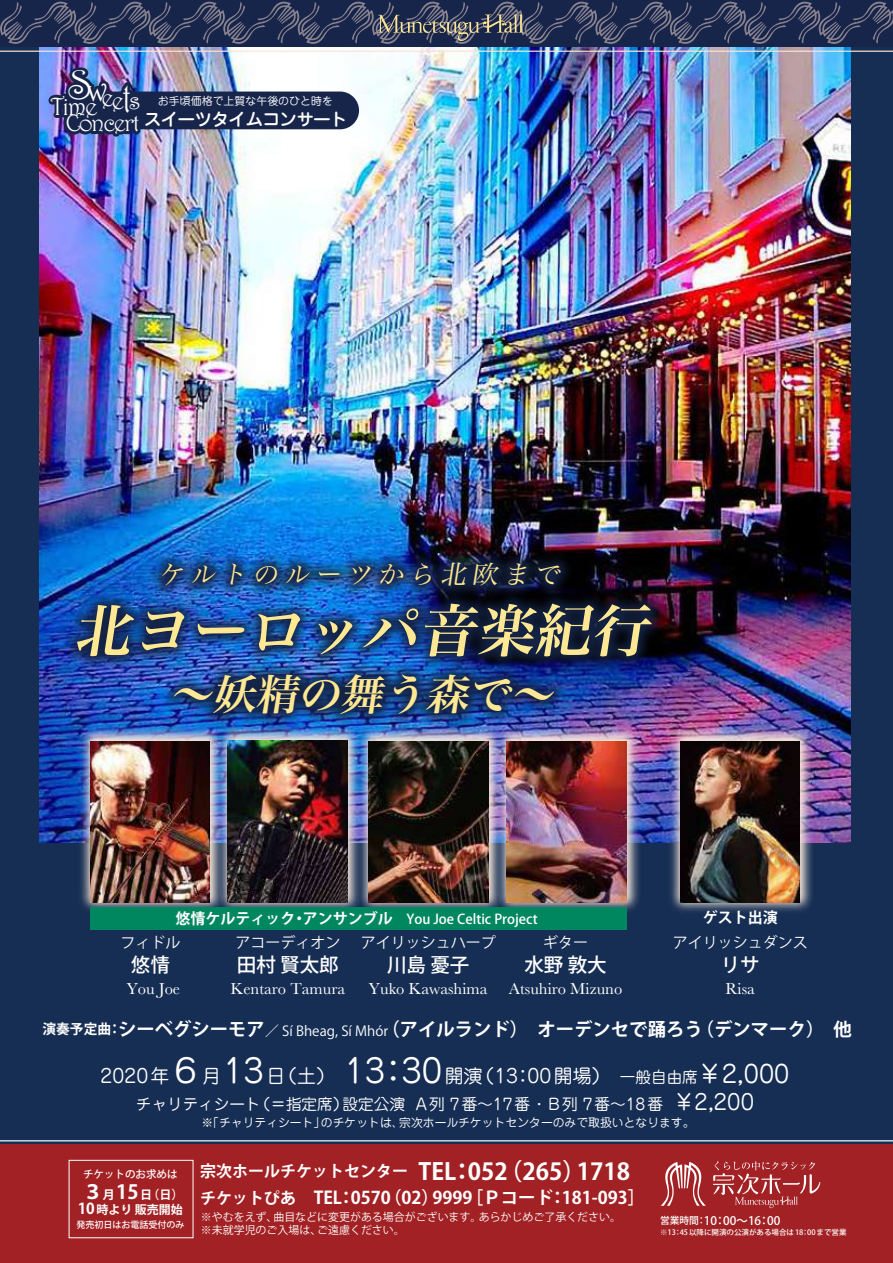
<style>
.page{position:relative;width:893px;height:1263px;background:#162e53}
.page>*{position:absolute;margin:0;border:0;box-sizing:border-box;transform-origin:0 0}
.t1{font:italic 56.85px "Hira Min Pro N W6";color:#ffe893}
.t2{font:italic 42.15px "Hira Min Pro N W6";color:#ffe893}
.t3{font:41.25px "Harrington";color:#fff;scale:.77 1}
.t4{font:41.1px "Harrington";color:#fff}
.t5{font:italic 25.8px "Hira Min Pro N W3";color:#ffe893}
.t6{font:24.75px "Harrington";color:#fff}
.t7{font:24.3px "Harrington";color:#fff}
.t8{font:23.85px "Harrington";letter-spacing:-.05em;color:#fff}
.t9{font:700 23.25px "Koz Go Pro";color:#fff}
.t10{font:500 19.5px "Koz Go Pro";color:#fff}
.t11{font:18.9px "Jun 201 Pro";color:#fff}
.t12{font:700 18.3px "Koz Go Pro";color:#fff}
.t13{font:500 17.85px "Jun 34 Pro";letter-spacing:-.05em;color:#fff}
.t14{font:700 17.4px "Koz Go Pro";color:#fff}
.t15{font:16.5px "Baskerville";color:#fff}
.t16{font:15.6px "Jun 201 Pro";color:#fff}
.t17{font:15px "Koz Go Pro";color:#fff}
.t18{font:700 15px "Koz Go Pro";color:#fff}
.t19{font:500 13.5px "Koz Go Pro";color:#fff}
.t20{font:700 12px/15.6px "Koz Go Pro";color:#fff;text-align:center}
.t21{font:11.85px "Jun 201 Pro";color:#fff}
.t22{font:500 11.7px "Koz Go Pro";color:#fff}
.t23{font:10.95px/13.5px "Koz Go Pro";color:#fff}
.t24{font:10.95px "Jun 201 Pro";color:#fff}
.t25{font:500 10.5px "Koz Go Pro";color:#fff}
.t26{font:500 9px "Koz Go Pro";color:#fff}
.t27{font:500 7.5px "Koz Go Pro";color:#fff}
.s1{font-size:31.95px}
.s2{font-weight:700;font-size:15px}
.s3{font-size:13.8px}
.s4{font-weight:400;font-size:13.8px}
.s5{font-size:32.4px}
.s6{font-size:15.6px}
.s7{font-size:24.15px}
.s8{font-size:21.3px}
.s9{font-size:19.5px}
.s10{font-size:15px}
.s11{font-size:16.05px}
.s12{font-size:9.75px}
</style>
<div class="page">
<img style="left:40px;top:47px;width:810px;height:633px">
<img style="left:269px;top:784px;width:138px;height:146px">
<img style="left:39px;top:731px;width:230px;height:199px">
<img style="left:450px;top:731px;width:174px;height:199px">
<img style="left:624px;top:680px;width:227px;height:250px">
<img style="left:369px;top:784px;width:119px;height:118px">
<img style="left:228px;top:784px;width:119px;height:118px">
<img style="left:90px;top:741px;width:120px;height:161px">
<img style="left:507px;top:741px;width:119px;height:161px">
<img style="left:680px;top:741px;width:119px;height:161px">
<div style="left:90px;top:907px;width:537px;height:22px;background:#008760"></div>
<img style="left:96px;top:500px;width:533px;height:40px">
<img style="left:39px;top:540px;width:680px;height:191px">
<img style="left:106px;top:611px;width:515px;height:173px">
<div style="left:0;top:1145px;width:893px;height:118px;background:#a22124"></div>
<div style="left:0;top:0;width:893px;height:46px;background:#18254b"></div>
<hr style="left:0;top:51px;width:893px;height:1px;background:#fce3d6">
<hr style="left:0;top:1140px;width:893px;height:1px;background:#fff">
<svg style="left:0;top:2px;width:893px;height:42px"></svg>
<svg style="left:661px;top:1162px;width:45px;height:44px"></svg>
<svg style="left:713px;top:1161px;width:107px;height:47px"></svg>
<div style="left:69px;top:1160px;width:124px;height:78px;border:1px solid #fff"></div>
<img style="left:49px;top:67px;width:310px;height:70px">
<h3 class="t4" style="left:68px;top:60px;width:41px">S<span class="s1">w</span></h3>
<h3 class="t3" style="left:122px;top:73px;width:14px">t</h3>
<h3 class="t6" style="left:51px;top:92px;width:48px">Time</h3>
<h3 class="t7" style="left:101px;top:86px;width:41px">ees</h3>
<p class="t24" style="left:158px;top:92px;width:176px">お手頃価格で上質な午後のひと時を</p>
<h3 class="t13" style="left:144px;top:105px;width:206px">スイーツタイムコンサート</h3>
<h3 class="t8" style="left:66px;top:109px;width:75px">Concert</h3>
<h3 class="t5" style="left:158px;top:552px;width:410px">ケルトのルーツから北欧まで</h3>
<h1 class="t1" style="left:73px;top:580px;width:591px">北ヨーロッパ音楽紀行</h1>
<h2 class="t2" style="left:170px;top:657px;width:395px">～妖精の舞う森で～</h2>
<p class="t19" style="left:175px;top:910px;width:364px"><span class="s2">悠情ケルティック・アンサンブル</span>　You Joe Celtic Project</p>
<h3 class="t17" style="left:120px;top:933px;width:61px">フィドル</h3>
<h3 class="t10" style="left:131px;top:952px;width:40px">悠情</h3>
<h3 class="t17" style="left:235px;top:933px;width:106px">アコーディオン</h3>
<h3 class="t10" style="left:237px;top:952px;width:103px">田村 賢太郎</h3>
<h3 class="t17" style="left:361px;top:933px;width:136px">アイリッシュハープ</h3>
<h3 class="t10" style="left:387px;top:952px;width:84px">川島 憂子</h3>
<h3 class="t17" style="left:543px;top:933px;width:46px">ギター</h3>
<h3 class="t10" style="left:524px;top:952px;width:84px">水野 敦大</h3>
<h3 class="t18" style="left:703px;top:908px;width:76px">ゲスト出演</h3>
<h3 class="t17" style="left:673px;top:933px;width:136px">アイリッシュダンス</h3>
<h3 class="t10" style="left:721px;top:952px;width:40px">リサ</h3>
<h3 class="t15" style="left:127px;top:978px;width:55px">You Joe</h3>
<h3 class="t15" style="left:230px;top:978px;width:116px">Kentaro Tamura</h3>
<h3 class="t15" style="left:369px;top:978px;width:120px">Yuko Kawashima</h3>
<h3 class="t15" style="left:509px;top:978px;width:115px">Atsuhiro Mizuno</h3>
<h3 class="t15" style="left:726px;top:978px;width:31px">Risa</h3>
<h3 class="t12" style="left:42px;top:1017px;width:811px"><span class="s3">演奏予定曲：</span>シーベグシーモア<span class="s4">／ Sí Bheag, Sí Mhór</span>（アイルランド）　オーデンセで踊ろう（デンマーク）　他</h3>
<h3 class="t11" style="left:101px;top:1061px;width:690px">2020年<span class="s5">６</span>月<span class="s5">13</span>日（土）　<span class="s5">13：30</span>開演（13：00開場）　<span class="s6">一般自由席</span><span class="s7">￥2,000</span></h3>
<p class="t21" style="left:201px;top:1113px;width:495px">※「チャリティシート」のチケットは、宗次ホールチケットセンターのみで取扱いとなります。</p>
<h3 class="t16" style="left:136px;top:1092px;width:620px">チャリティシート（＝指定席）設定公演 A列 7番～17番 ・ B列 7番～18番 <span class="s8">￥2,200</span></h3>
<p class="t25" style="left:83px;top:1167px;width:96px">チケットのお求めは</p>
<p class="t20" style="left:78px;top:1187px;width:107px"><span class="s9">３</span>月<span class="s9">15</span>日（日）<br><span class="s10">10</span>時より 販売開始</p>
<p class="t26" style="left:76px;top:1219px;width:109px">発売初日はお電話受付のみ</p>
<h3 class="t9" style="left:200px;top:1156px;width:432px"><span class="s11">宗次ホールチケットセンター</span> TEL：052（265）1718</h3>
<h3 class="t14" style="left:200px;top:1186px;width:447px"><span class="s11">チケットぴあ</span>　TEL：0570（02）9999［Ｐコード：181-093］</h3>
<p class="t23" style="left:201px;top:1210px;width:422px">※やむをえず、曲目などに変更がある場合がございます。あらかじめご了承ください。※未就学児のご入場は、ご遠慮ください。</p>
<p class="t22" style="left:660px;top:1213px;width:122px"><span class="s12">営業時間：</span>10：00～16：00</p>
<p class="t27" style="left:660px;top:1227px;width:188px">※13：45 以降に開演の公演がある場合は 18：00 まで営業</p>
</div>
